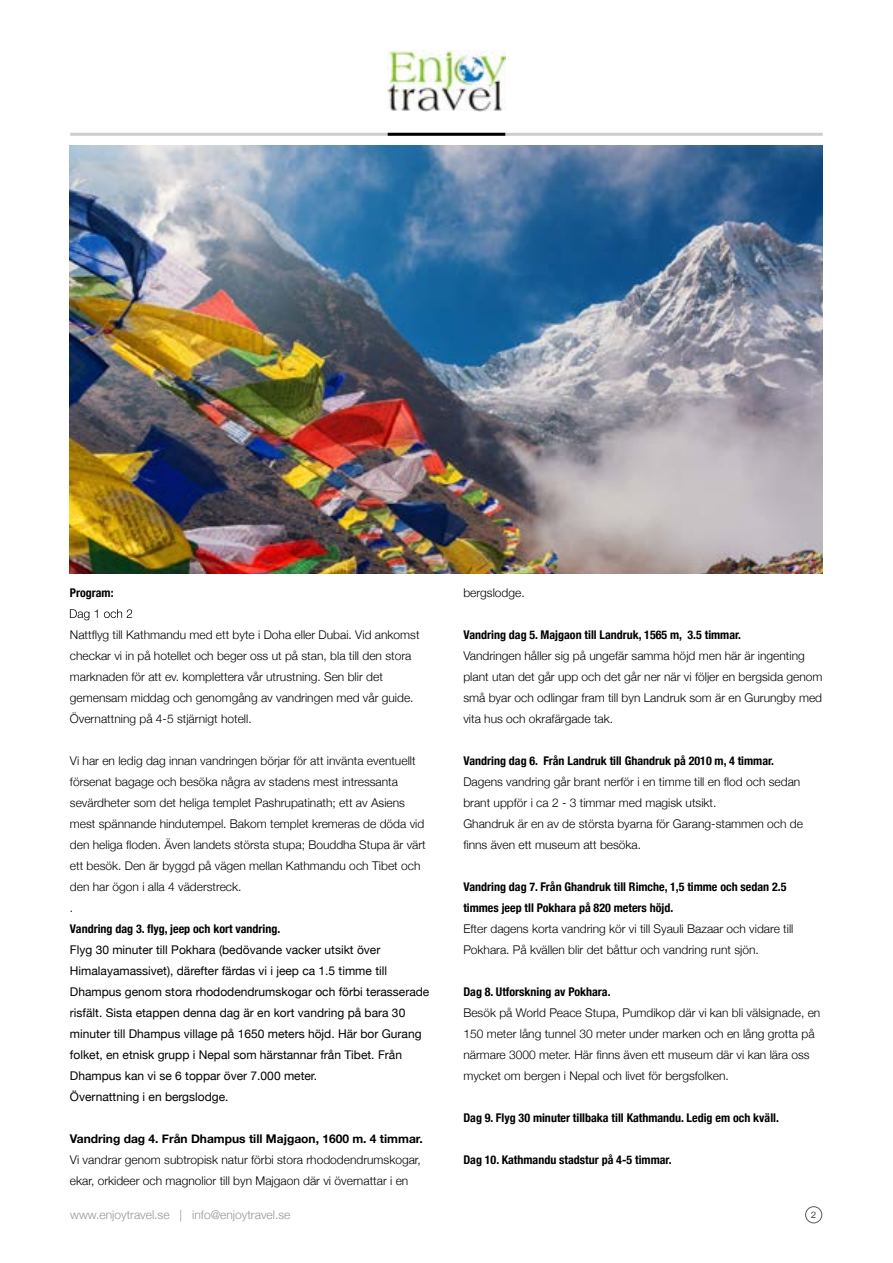
<style>
.page{position:relative;width:893px;height:1263px;background:#fff}
.page>*{position:absolute;margin:0;border:0;box-sizing:border-box;transform-origin:0 0}
.t1{font:300 12px/21px "Helvetica Neue";color:#000}
.t2{font:12px/21px "Helvetica Neue";color:#000}
.t3{font:700 condensed 12px/21px "Helvetica Neue";color:#000}
.t4{font:700 12px "Helvetica Neue";color:#000}
.t5{font:300 12px "Helvetica Neue";color:#939598}
.t6{font:300 9px "Helvetica Neue";color:#000}
</style>
<div class="page">
<hr style="left:70px;top:133px;width:753px;height:3px;background:#000">
<div style="left:805px;top:1206px;width:17px;height:17px;border:1px solid #58595b;border-radius:50%"></div>
<img style="left:388px;top:51px;width:117px;height:60px">
<svg style="left:70px;top:609px;width:62px;height:11px"></svg>
<img style="left:70px;top:146px;width:753px;height:427px">
<p class="t3" style="left:70px;top:581px;width:45px">Program:</p>
<p class="t1" style="left:70px;top:623px;width:351px">Nattflyg till Kathmandu med ett byte i Doha eller Dubai. Vid ankomst checkar vi in på hotellet och beger oss ut på stan, bla till den stora marknaden för att ev. komplettera vår utrustning. Sen blir det gemensam middag och genomgång av vandringen med vår guide.<br>Övernattning på 4-5 stjärnigt hotell.</p>
<p class="t1" style="left:70px;top:749px;width:357px">Vi har en ledig dag innan vandringen börjar för att invänta eventuellt försenat bagage och besöka några av stadens mest intressanta sevärdheter som det heliga templet Pashrupatinath; ett av Asiens mest spännande hindutempel. Bakom templet kremeras de döda vid den heliga floden. Även landets största stupa; Bouddha Stupa är värt ett besök. Den är byggd på vägen mellan Kathmandu och Tibet och den har ögon i alla 4 väderstreck.<br>.</p>
<p class="t3" style="left:70px;top:917px;width:212px">Vandring dag 3. flyg, jeep och kort vandring.</p>
<p class="t2" style="left:70px;top:940px;width:361px">Flyg 30 minuter till Pokhara (bedövande vacker utsikt över Himalayamassivet), därefter färdas vi i jeep ca 1.5 timme till Dhampus genom stora rhododendrumskogar och förbi terasserade risfält. Sista etappen denna dag är en kort vandring på bara 30 minuter till Dhampus village på 1650 meters höjd. Här bor Gurang folket, en etnisk grupp i Nepal som härstannar från Tibet. Från Dhampus kan vi se 6 toppar över 7.000 meter.<br>Övernattning i en bergslodge.</p>
<p class="t4" style="left:70px;top:1129px;width:354px">Vandring dag 4. Från Dhampus till Majgaon, 1600 m. 4 timmar.</p>
<p class="t1" style="left:70px;top:1148px;width:353px">Vi vandrar genom subtropisk natur förbi stora rhododendrumskogar, ekar, orkideer och magnolior till byn Majgaon där vi övernattar i en</p>
<p class="t1" style="left:463px;top:581px;width:63px">bergslodge.</p>
<p class="t3" style="left:463px;top:623px;width:279px">Vandring dag 5. Majgaon till Landruk, 1565 m, 3.5 timmar.</p>
<p class="t1" style="left:463px;top:644px;width:361px">Vandringen håller sig på ungefär samma höjd men här är ingenting plant utan det går upp och det går ner när vi följer en bergsida genom små byar och odlingar fram till byn Landruk som är en Gurungby med vita hus och okrafärgade tak.</p>
<p class="t3" style="left:463px;top:749px;width:312px">Vandring dag 6. Från Landruk till Ghandruk på 2010 m, 4 timmar.</p>
<p class="t1" style="left:463px;top:770px;width:341px">Dagens vandring går brant nerför i en timme till en flod och sedan brant uppför i ca 2 - 3 timmar med magisk utsikt.<br>Ghandruk är en av de största byarna för Garang-stammen och de finns även ett museum att besöka.</p>
<p class="t3" style="left:463px;top:875px;width:325px">Vandring dag 7. Från Ghandruk till Rimche, 1,5 timme och sedan 2.5 timmes jeep tll Pokhara på 820 meters höjd.</p>
<p class="t1" style="left:463px;top:917px;width:332px">Efter dagens korta vandring kör vi till Syauli Bazaar och vidare till<br>Pokhara. På kvällen blir det båttur och vandring runt sjön.</p>
<p class="t3" style="left:463px;top:980px;width:149px">Dag 8. Utforskning av Pokhara.</p>
<p class="t1" style="left:463px;top:1001px;width:358px">Besök på World Peace Stupa, Pumdikop där vi kan bli välsignade, en 150 meter lång tunnel 30 meter under marken och en lång grotta på närmare 3000 meter. Här finns även ett museum där vi kan lära oss mycket om bergen i Nepal och livet för bergsfolken.</p>
<p class="t3" style="left:463px;top:1106px;width:317px">Dag 9. Flyg 30 minuter tillbaka till Kathmandu. Ledig em och kväll.</p>
<p class="t3" style="left:463px;top:1148px;width:210px">Dag 10. Kathmandu stadstur på 4-5 timmar.</p>
<p class="t5" style="left:70px;top:1205px;width:222px">www.enjoytravel.se | info@enjoytravel.se</p>
<p class="t6" style="left:811px;top:1207px;width:7px">2</p>
</div>
